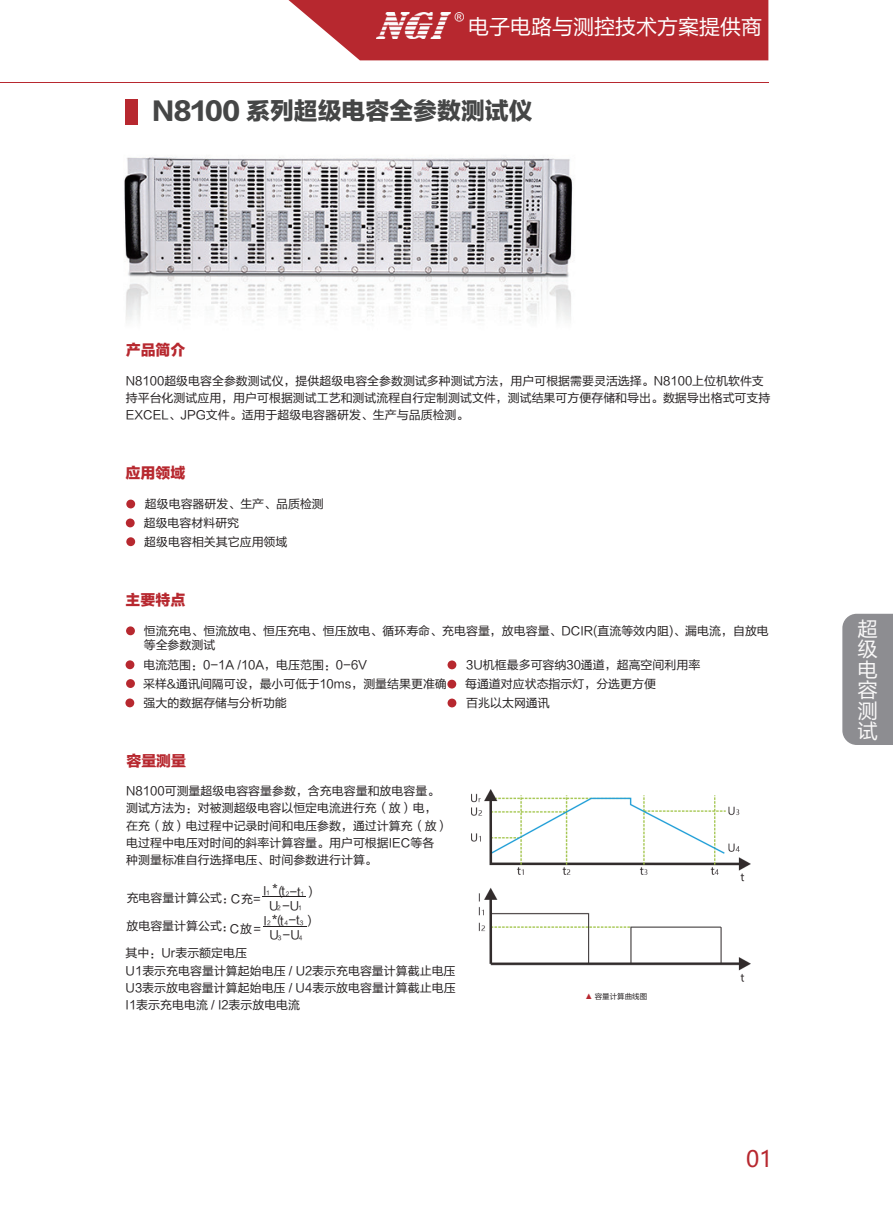
<style>
.page{position:relative;width:893px;height:1212px;background:#fff}
.page>*{position:absolute;margin:0;border:0;box-sizing:border-box;transform-origin:0 0}
.t1{font:23.85px "FZLTTHK GBK1 0";color:#454646}
.t2{font:22.5px "Microsoft Ya Hei";color:#b7282f}
.t3{font:21px "FZLTHK GBK1 0";color:#fff}
.t4{font:20.4px/20.4px "FZLTHK GBK1 0";color:#f9f8f8;text-align:justify}
.t5{font:14.85px "FZLTTHK GBK1 0";color:#b7282f}
.t6{font:12px/17.2px "FZLTHK GBK1 0";color:#231f20}
.t7{font:7.5px "FZLTHK GBK1 0";color:#231f20}
.t8{font:6px "FZLTHK GBK1 0";color:#231f20}
.s1{font-size:6px}
.s2{color:#b7282f}
</style>
<div class="page">
<img style="left:124px;top:0;width:645px;height:323px">
<div style="left:842px;top:614px;width:51px;height:131px;background:#8d8d91"></div>
<svg style="left:288px;top:0;width:480px;height:60px;background:#bd3a40"></svg>
<img style="left:376px;top:12px;width:88px;height:27px">
<hr style="left:0;top:82px;width:769px;height:1px;background:#b7282f">
<img style="left:471px;top:789px;width:280px;height:193px">
<hr style="left:263px;top:926px;width:43px;height:1px;background:#231f20">
<hr style="left:262px;top:896px;width:44px;height:1px;background:#231f20">
<div style="left:126px;top:99px;width:12px;height:25px;background:#b7282f"></div>
<div style="left:126px;top:499px;width:9px;height:9px;background:#b7282f;border-radius:50%"></div>
<div style="left:126px;top:518px;width:9px;height:9px;background:#b7282f;border-radius:50%"></div>
<div style="left:126px;top:537px;width:9px;height:9px;background:#b7282f;border-radius:50%"></div>
<div style="left:126px;top:626px;width:9px;height:9px;background:#b7282f;border-radius:50%"></div>
<div style="left:125px;top:660px;width:10px;height:9px;background:#b7282f;border-radius:50%"></div>
<div style="left:126px;top:679px;width:9px;height:9px;background:#b7282f;border-radius:50%"></div>
<div style="left:125px;top:698px;width:9px;height:9px;background:#b7282f;border-radius:50%"></div>
<div style="left:447px;top:660px;width:9px;height:9px;background:#b7282f;border-radius:50%"></div>
<svg style="left:447px;top:679px;width:9px;height:10px"></svg>
<div style="left:447px;top:698px;width:9px;height:9px;background:#b7282f;border-radius:50%"></div>
<h3 class="t3" style="left:468px;top:15px;width:295px">电子电路与测控技术方案提供商</h3>
<h1 class="t1" style="left:152px;top:97px;width:382px">N8100 系列超级电容全参数测试仪</h1>
<p class="t5" style="left:126px;top:342px;width:61px">产品简介</p>
<p class="t6" style="left:126px;top:372px;width:646px">N8100超级电容全参数测试仪，提供超级电容全参数测试多种测试方法，用户可根据需要灵活选择。N8100上位机软件支持平台化测试应用，用户可根据测试工艺和测试流程自行定制测试文件，测试结果可方便存储和导出。数据导出格式可支持<br>EXCEL、JPG文件。适用于超级电容器研发、生产与品质检测。</p>
<p class="t5" style="left:126px;top:465px;width:61px">应用领域</p>
<p class="t6" style="left:144px;top:494px;width:182px;line-height:19px">超级电容器研发、生产、品质检测超级电容材料研究<br>超级电容相关其它应用领域</p>
<p class="t5" style="left:126px;top:592px;width:61px">主要特点</p>
<p class="t6" style="left:144px;top:624px;width:627px;line-height:14.2px">恒流充电、恒流放电、恒压充电、恒压放电、循环寿命、充电容量，放电容量、DCIR(直流等效内阻)、漏电流，自放电等全参数测试</p>
<p class="t6" style="left:143px;top:656px;width:225px">电流范围：0-1A /10A，电压范围：0-6V</p>
<p class="t6" style="left:466px;top:656px;width:236px">3U机框最多可容纳30通道，超高空间利用率</p>
<p class="t6" style="left:143px;top:675px;width:305px">采样&amp;通讯间隔可设，最小可低于10ms，测量结果更准确</p>
<p class="t6" style="left:465px;top:675px;width:192px">每通道对应状态指示灯，分选更方便</p>
<p class="t6" style="left:144px;top:694px;width:145px">强大的数据存储与分析功能</p>
<p class="t6" style="left:466px;top:694px;width:85px">百兆以太网通讯</p>
<p class="t5" style="left:126px;top:752px;width:61px">容量测量</p>
<p class="t6" style="left:126px;top:783px;width:324px">N8100可测量超级电容容量参数，含充电容量和放电容量。测试方法为：对被测超级电容以恒定电流进行充（放）电，在充（放）电过程中记录时间和电压参数，通过计算充（放）电过程中电压对时间的斜率计算容量。用户可根据IEC等各种测量标准自行选择电压、时间参数进行计算。</p>
<p class="t6" style="left:231px;top:890px;width:31px">C充=</p>
<p class="t6" style="left:269px;top:884px;width:50px;line-height:14.1px;text-indent:-6px">I<span class="s1">1</span> *（ -t ）<br>U<span class="s1">2</span> -U<span class="s1">1</span></p>
<p class="t6" style="left:281px;top:883px;width:9px">t<span class="s1">2</span></p>
<p class="t8" style="left:300px;top:890px;width:5px">1</p>
<p class="t6" style="left:127px;top:889px;width:109px">充电容量计算公式：</p>
<p class="t6" style="left:126px;top:918px;width:136px">放电容量计算公式：C放=</p>
<p class="t6" style="left:264px;top:912px;width:22px">I<span class="s1">2</span> *（</p>
<p class="t6" style="left:269px;top:913px;width:48px;line-height:14.9px;text-indent:11px">t<span class="s1">4</span>-t<span class="s1">3</span>）<br>U<span class="s1">3</span> -U<span class="s1">4</span></p>
<p class="t6" style="left:126px;top:945px;width:331px">其中：Ur表示额定电压<br>U1表示充电容量计算起始电压 / U2表示充电容量计算截止电压<br>U3表示放电容量计算起始电压 / U4表示放电容量计算截止电压<br>I1表示充电电流 / I2表示放电电流</p>
<p class="t7" style="left:585px;top:992px;width:64px"><span class="s2">▲</span> 容量计算曲线图</p>
<h2 class="t2" style="left:746px;top:1144px;width:28px">01</h2>
<h3 class="t4" style="left:858px;top:619px;width:21px">超级电容测试</h3>
</div>
